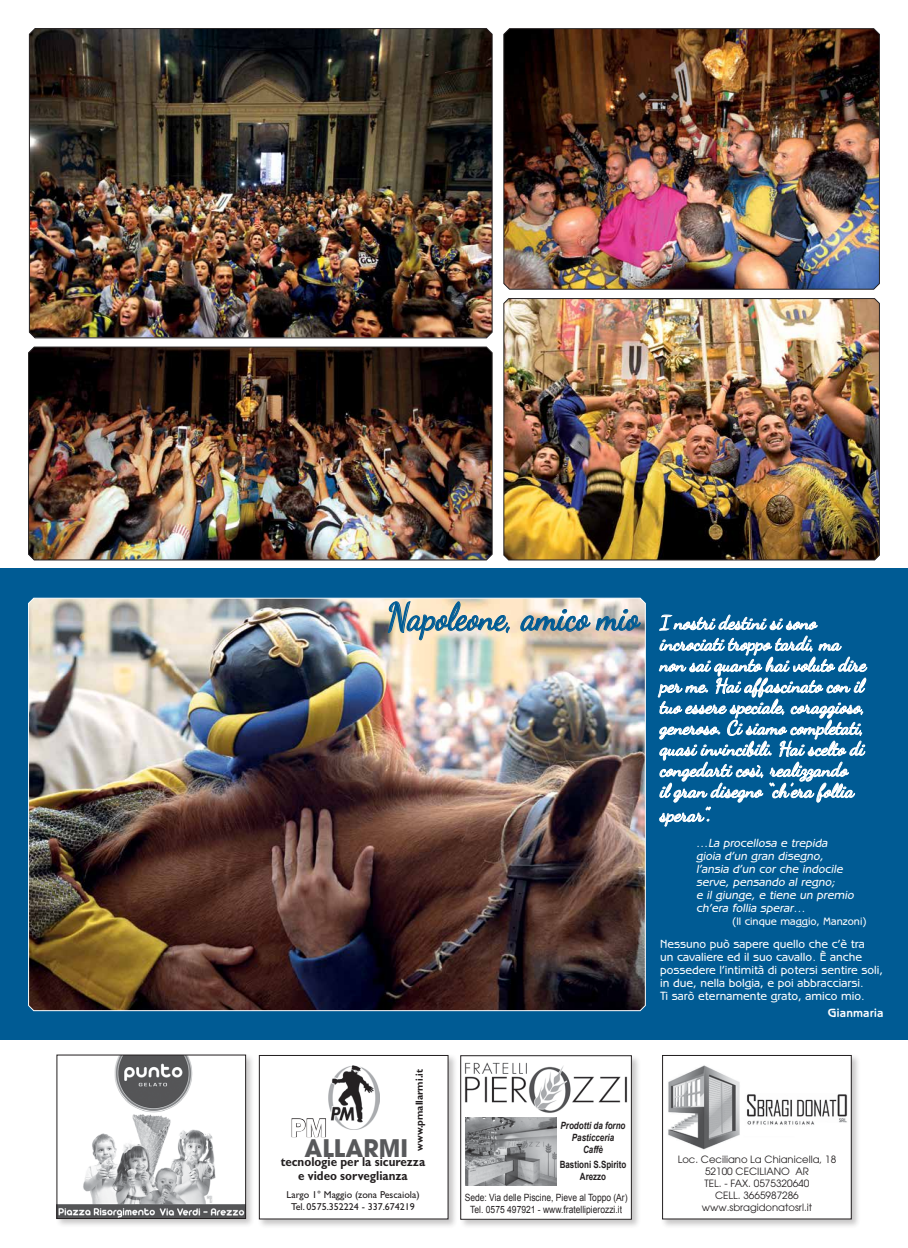
<style>
.page{position:relative;width:908px;height:1248px;background:#fff}
.page>*{position:absolute;margin:0;border:0;box-sizing:border-box;transform-origin:0 0}
.t1{font:700 38px "Dancing Script";color:#005b94;scale:.86 1}
.t2{font:700 24px "Avant Garde";color:#58595b}
.t3{font:700 24px "Avant Garde";color:#fff}
.t4{font:700 19px/21px "Dancing Script";color:#fff}
.t5{font:700 12.9px/14.3px "Gill Sans";color:#231f20;text-align:center;scale:.9 1}
.t6{font:500 12px/13px "Benguiat Gothic";color:#fff}
.t7{font:italic 500 12px/13px "Benguiat Gothic";color:#fff}
.t8{font:700 12px "Benguiat Gothic";color:#fff}
.t9{font:500 11px "Benguiat Gothic";color:#fff}
.t10{font:700 10.3px "Gill Sans";color:#231f20;scale:.95 1}
.t11{font:10px/12px "Avant Garde";color:#231f20;text-align:center}
.t12{font:10px/12px "Arial";color:#231f20;text-align:center;scale:.85 1}
.t13{font:10px/12.5px "Gill Sans";color:#231f20;text-align:center}
.t14{font:italic 700 10px/12px "Arial";color:#231f20;text-align:center;scale:.8 1}
.t15{font:700 10px/12px "Arial";color:#231f20;text-align:center;scale:.8 1}
</style>
<div class="page">
<div style="left:0;top:568px;width:907px;height:471px;background:#005b94"></div>
<div style="left:257px;top:1053px;width:200px;height:175px;background:#231f20;opacity:.25"></div>
<div style="left:259px;top:1055px;width:189px;height:163px;background:#fff"></div>
<div style="left:259px;top:1054px;width:189px;height:165px;border:1px solid #231f20"></div>
<img style="left:328px;top:1065px;width:51px;height:64px">
<svg style="left:291px;top:1118px;width:35px;height:19px"></svg>
<img style="left:503px;top:28px;width:376px;height:261px">
<img style="left:28px;top:346px;width:464px;height:214px">
<img style="left:29px;top:28px;width:463px;height:310px">
<img style="left:503px;top:298px;width:376px;height:262px">
<div style="left:660px;top:1053px;width:200px;height:175px;background:#231f20;opacity:.25"></div>
<div style="left:662px;top:1055px;width:188px;height:163px;background:#fff"></div>
<img style="left:668px;top:1065px;width:180px;height:85px">
<div style="left:662px;top:1054px;width:189px;height:165px;border:1px solid #231f20"></div>
<div style="left:458px;top:1053px;width:183px;height:175px;background:#231f20;opacity:.25"></div>
<div style="left:460px;top:1055px;width:171px;height:164px;background:#fff"></div>
<img style="left:465px;top:1062px;width:163px;height:51px">
<div style="left:460px;top:1055px;width:171px;height:164px;border:1px solid #231f20"></div>
<div style="left:55px;top:1053px;width:200px;height:174px;background:#231f20;opacity:.25"></div>
<img style="left:58px;top:1056px;width:186px;height:160px">
<div style="left:56px;top:1054px;width:190px;height:164px;border:1px solid #231f20"></div>
<img style="left:28px;top:597px;width:618px;height:414px">
<svg style="left:657px;top:614px;width:210px;height:212px"></svg>
<img style="left:465px;top:1117px;width:91px;height:68px">
<svg style="left:388px;top:601px;width:121px;height:39px;background:#c6c8bb"></svg>
<svg style="left:520px;top:609px;width:120px;height:22px;background:#a8b5b8"></svg>
<h1 class="t1" style="left:386px;top:593px;width:295px">Napoleone, amico mio</h1>
<p class="t4" style="left:659px;top:611px;width:207px">I nostri destini si sono incrociati troppo tardi, ma non sai quanto hai voluto dire per me. Hai affascinato con il tuo essere speciale, coraggioso, generoso. Ci siamo completati, quasi invincibili. Hai scelto di congedarti così, realizzando<br>il gran disegno “ch’era follia</p>
<p class="t4" style="left:659px;top:803px;width:53px">sperar”.</p>
<p class="t7" style="left:695px;top:836px;width:159px">…La procellosa e trepida gioia d’un gran disegno, l’ansia d’un cor che indocile serve, pensando al regno;<br>e il giunge, e tiene un premio ch’era follia sperar…</p>
<p class="t9" style="left:731px;top:914px;width:136px">(Il cinque maggio, Manzoni)</p>
<p class="t6" style="left:659px;top:937px;width:224px">Nessuno può sapere quello che c’è tra<br>un cavaliere ed il suo cavallo. È anche possedere l’intimità di potersi sentire soli, in due, nella bolgia, e poi abbracciarsi.<br>Ti sarò eternamente grato, amico mio.</p>
<p class="t8" style="left:827px;top:1005px;width:58px">Gianmaria</p>
<p class="t10" style="left:413px;top:1150px;width:87px;rotate:-90deg">www.pmallarmi.it</p>
<p class="t3" style="left:290px;top:1112px;width:38px">PM</p>
<p class="t2" style="left:304px;top:1132px;width:105px">ALLARMI</p>
<p class="t5" style="left:280px;top:1154px;width:162px">tecnologie per la sicurezza e video sorveglianza</p>
<p class="t13" style="left:286px;top:1188px;width:134px">Largo 1° Maggio (zona Pescaiola)<br>Tel. 0575.352224 - 337.674219</p>
<p class="t14" style="left:560px;top:1119px;width:83px">Prodotti da forno<br>Pasticceria<br>Caffè</p>
<p class="t15" style="left:559px;top:1158px;width:85px">Bastioni S.Spirito<br>Arezzo</p>
<p class="t12" style="left:464px;top:1191px;width:193px">Sede: Via delle Piscine, Pieve al Toppo (Ar)<br>Tel. 0575 497921 - www.fratellipierozzi.it</p>
<p class="t11" style="left:677px;top:1153px;width:160px">Loc. Ceciliano La Chianicella, 18<br>52100 CECILIANO AR<br>TEL. - FAX. 0575320640<br>CELL. 3665987286 www.sbragidonatosrl.it</p>
</div>
